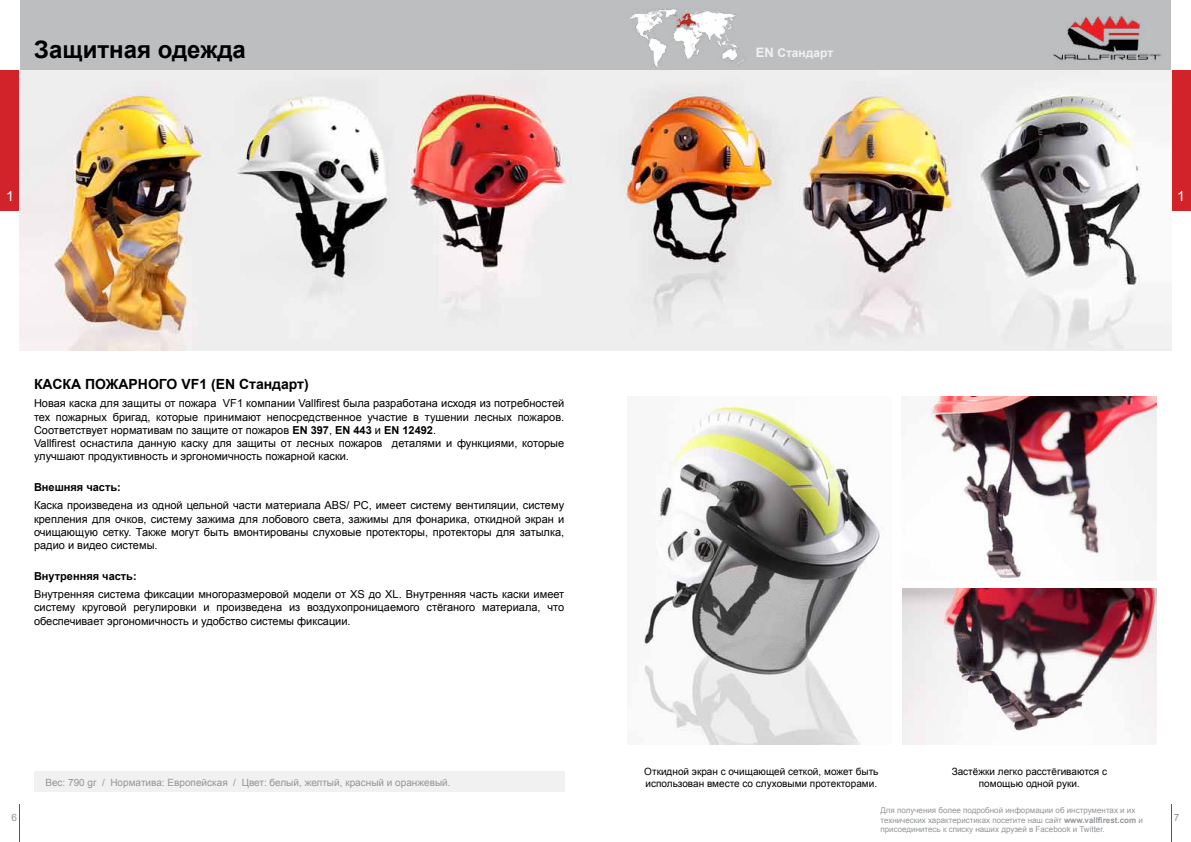
<style>
.page{position:relative;width:1191px;height:842px;background:#fff}
.page>*{position:absolute;margin:0;border:0;box-sizing:border-box;transform-origin:0 0}
.t1{font:700 24px "Arial";color:#000}
.t2{font:700 14px "Arial";color:#000}
.t3{font:14px "Arial";color:#fff}
.t4{font:700 12px "Arial";color:#f1f1f2}
.t5{font:11px/13.2px "Arial";color:#000;text-align:justify}
.t6{font:700 11px "Arial";color:#000}
.t7{font:10px/12px "Arial";color:#000}
.t8{font:10px "Arial";color:#939598}
.t9{font:8px/9.6px "Arial";color:#939598}
.s1{font-size:13px}
.s2{font-weight:700}
</style>
<div class="page">
<div style="left:1171px;top:70px;width:20px;height:140px;background:#d2232a"></div>
<div style="left:595px;top:0;width:576px;height:70px;background:#bcbec0"></div>
<img style="left:1053px;top:16px;width:109px;height:45px">
<hr style="left:1171px;top:804px;width:1px;height:38px;background:#d2232a">
<hr style="left:19px;top:804px;width:1px;height:38px;background:#d2232a">
<div style="left:20px;top:0;width:575px;height:70px;background:#bcbec0"></div>
<div style="left:0;top:70px;width:20px;height:140px;background:#d2232a"></div>
<img style="left:20px;top:70px;width:1151px;height:281px">
<img style="left:644px;top:406px;width:236px;height:338px">
<img style="left:923px;top:396px;width:234px;height:183px">
<img style="left:902px;top:589px;width:255px;height:155px">
<img style="left:630px;top:9px;width:116px;height:59px">
<div style="left:34px;top:772px;width:530px;height:20px;background:#f1f1f2"></div>
<h1 class="t1" style="left:34px;top:33px;width:213px">Защитная одежда</h1>
<p class="t3" style="left:6px;top:187px;width:9px">1</p>
<p class="t4" style="left:755px;top:45px;width:79px"><span class="s1">EN</span> Стандарт</p>
<p class="t2" style="left:34px;top:375px;width:20px">Каскапожарно</p>
<p class="t2" style="left:159px;top:375px;width:151px">го VF1 (EN Стандарт)</p>
<p class="t5" style="left:34px;top:397px;width:532px;text-align:left">Новая каска для защиты от пожара VF1 компании Vallfirest была разработана исходя из потребностей тех пожарных бригад, которые принимают непосредственное участие в тушении лесных пожаров.<br>Соответствует нормативам по защите от пожаров <span class="s2">EN 397</span>, <span class="s2">EN 443</span> и <span class="s2">EN 12492</span>.<br>Vallfirest оснастила данную каску для защиты от лесных пожаров деталями и функциями, которые улучшают продуктивность и эргономичность пожарной каски.</p>
<p class="t6" style="left:34px;top:480px;width:88px">Внешняя часть:</p>
<p class="t5" style="left:34px;top:499px;width:532px">Каска произведена из одной цельной части материала ABS/ PC, имеет систему вентиляции, систему крепления для очков, систему зажима для лобового света, зажимы для фонарика, откидной экран и очищающую сетку. Также могут быть вмонтированы слуховые протекторы, протекторы для затылка, радио и видео системы.</p>
<p class="t6" style="left:34px;top:569px;width:104px">Внутренняя часть:</p>
<p class="t5" style="left:34px;top:588px;width:532px">Внутренняя система фиксации многоразмеровой модели от XS до XL. Внутренняя часть каски имеет систему круговой регулировки и произведена из воздухопроницаемого стёганого материала, что обеспечивает эргономичность и удобство системы фиксации.</p>
<p class="t7" style="left:644px;top:766px;width:236px">Откидной экран с очищающей сеткой, может быть использован вместе со слуховыми протекторами.</p>
<p class="t7" style="left:951px;top:766px;width:157px">Застёжки легко расстёгиваются с</p>
<p class="t8" style="left:45px;top:776px;width:407px">Bec: 790 gr / Норматива: Европейская / Цвет: белый, желтый, красный и оранжевый.</p>
<p class="t7" style="left:979px;top:778px;width:102px">помощью одной руки.</p>
<p class="t3" style="left:1177px;top:187px;width:9px">1</p>
<p class="t9" style="left:880px;top:805px;width:264px">Для получения более подробной информации об инструментах и их технических характеристиках посетите наш сайт <span class="s2">www.vallfirest.com</span> и присоединитесь к списку наших друзей в Facebook и Twitter.</p>
<p class="t8" style="left:11px;top:811px;width:7px">6</p>
<p class="t8" style="left:1174px;top:811px;width:7px">7</p>
</div>
